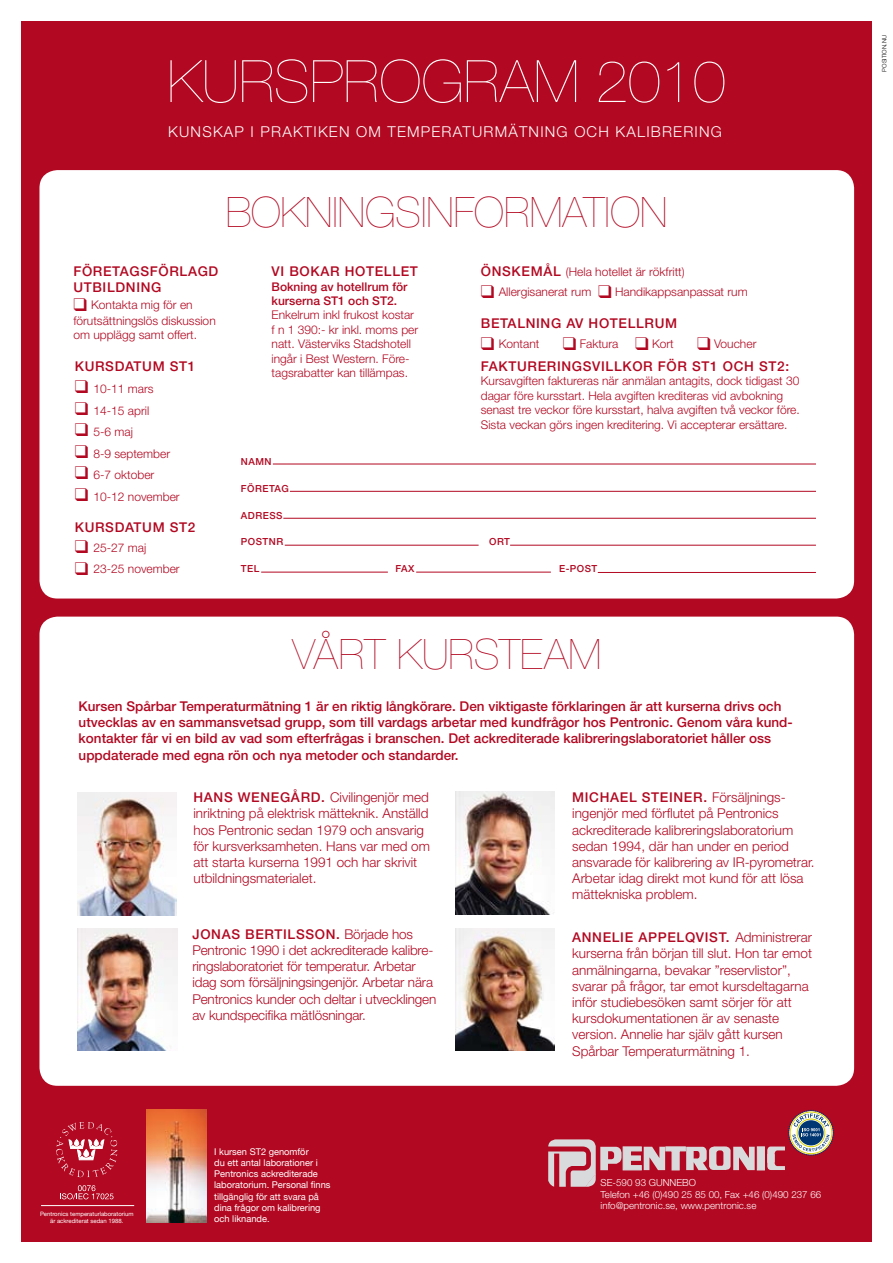
<style>
.page{position:relative;width:893px;height:1263px;background:#fff}
.page>*{position:absolute;margin:0;border:0;box-sizing:border-box;transform-origin:0 0}
.t1{font:200 58.5px "Helvetica Neue";color:#fff}
.t2{font:200 42px "Helvetica Neue";color:#b20821}
.t3{font:300 15px "Helvetica Neue";letter-spacing:.08em;color:#fff}
.t4{font:300 13.5px/16.2px "Helvetica Neue";color:#b20821}
.t5{font:500 13.5px/16.2px "Helvetica Neue";color:#b20821}
.t6{font:500 13.5px/16.2px "Helvetica Neue";letter-spacing:.05em;color:#b20821}
.t7{font:300 12px/14.4px "Helvetica Neue";color:#b20821}
.t8{font:500 12px/14.4px "Helvetica Neue";color:#b20821}
.t9{font:300 9.75px/11.7px "Helvetica Neue";color:#fff}
.t10{font:500 9.75px "Helvetica Neue";letter-spacing:.05em;color:#b20821}
.t11{font:9.3px/11.1px "Helvetica Neue";color:#fff}
.t12{font:6px/7.2px "Helvetica Neue";color:#fff;text-align:center}
.t13{font:300 6px "Helvetica Neue";color:#000}
.s1{font-weight:500;font-size:13.5px}
.s2{font-weight:500}
</style>
<div class="page">
<div style="left:21px;top:21px;width:851px;height:1221px;background:#b20821"></div>
<div style="left:39px;top:170px;width:815px;height:428px;background:#fff;border-radius:18px"></div>
<div style="left:39px;top:617px;width:815px;height:469px;background:#fff;border-radius:18px"></div>
<hr style="left:273px;top:464px;width:543px;height:1px;background:#b20821">
<hr style="left:290px;top:491px;width:526px;height:1px;background:#b20821">
<hr style="left:283px;top:518px;width:533px;height:1px;background:#b20821">
<hr style="left:285px;top:545px;width:194px;height:1px;background:#b20821">
<hr style="left:510px;top:545px;width:306px;height:1px;background:#b20821">
<hr style="left:598px;top:572px;width:218px;height:1px;background:#b20821">
<hr style="left:416px;top:572px;width:135px;height:1px;background:#b20821">
<hr style="left:261px;top:572px;width:127px;height:1px;background:#b20821">
<img style="left:455px;top:928px;width:100px;height:123px">
<img style="left:77px;top:793px;width:99px;height:122px">
<img style="left:77px;top:928px;width:101px;height:123px">
<img style="left:455px;top:792px;width:100px;height:122px">
<img style="left:146px;top:1109px;width:61px;height:114px">
<div style="left:757px;top:1147px;width:8px;height:23px;background:#d9dadb;border:1px solid #d9dadb"></div>
<svg style="left:548px;top:1139px;width:207px;height:48px"></svg>
<svg style="left:767px;top:1109px;width:67px;height:61px"></svg>
<svg style="left:56px;top:1122px;width:62px;height:55px"></svg>
<svg style="left:60px;top:1185px;width:54px;height:14px"></svg>
<hr style="left:41px;top:1205px;width:93px;height:1px;background:#fff">
<h1 class="t1" style="left:167px;top:48px;width:560px">KURSPROGRAM 2010</h1>
<p class="t3" style="left:168px;top:122px;width:555px">Kunskap i praktiken om temPeraturmätning och kalibrering</p>
<h2 class="t2" style="left:226px;top:188px;width:443px">BOKNINGSINFORMATION</h2>
<p class="t6" style="left:73px;top:263px;width:145px">Företagsförlagd utbildning</p>
<p class="t7" style="left:73px;top:297px;width:144px;line-height:15.9px">❑ Kontakta mig för en förutsättningslös diskussion</p>
<p class="t7" style="left:73px;top:328px;width:125px">om upplägg samt offert.</p>
<p class="t5" style="left:75px;top:358px;width:61px">KursDATU</p>
<p class="t5" style="left:153px;top:358px;width:44px">M ST 1</p>
<p class="t7" style="left:75px;top:381px;width:80px">❑ 10-11 mars</p>
<p class="t7" style="left:75px;top:403px;width:76px">❑ 14-15 april</p>
<p class="t7" style="left:75px;top:424px;width:60px">❑ 5-6 maj</p>
<p class="t7" style="left:75px;top:446px;width:97px">❑ 8-9 september</p>
<p class="t7" style="left:75px;top:468px;width:81px">❑ 6-7 oktober</p>
<p class="t7" style="left:75px;top:489px;width:106px">❑ 10-12 november</p>
<p class="t5" style="left:75px;top:519px;width:61px">KursDATU</p>
<p class="t5" style="left:153px;top:519px;width:44px">M ST 2</p>
<p class="t7" style="left:75px;top:540px;width:73px">❑ 25-27 maj</p>
<p class="t7" style="left:75px;top:562px;width:106px">❑ 23-25 november</p>
<p class="t6" style="left:272px;top:263px;width:148px">Vi bokar hotellet</p>
<p class="t8" style="left:272px;top:279px;width:137px">Bokning av hotellrum för kurserna ST1 och ST2.</p>
<p class="t7" style="left:272px;top:308px;width:148px">Enkelrum inkl frukost kostar f n 1 390:- kr inkl. moms per natt. Västerviks Stadshotell ingår i Best Western. Före&shy;tagsrabatter kan tillämpas.</p>
<p class="t10" style="left:241px;top:455px;width:32px">namn</p>
<p class="t10" style="left:241px;top:482px;width:49px">företag</p>
<p class="t10" style="left:241px;top:509px;width:43px">adress</p>
<p class="t10" style="left:241px;top:536px;width:44px">postnr</p>
<p class="t10" style="left:241px;top:563px;width:17px">tel</p>
<p class="t10" style="left:395px;top:563px;width:21px">fax</p>
<p class="t7" style="left:481px;top:264px;width:205px"><span class="s1">Önsk em ål</span> (Hela hotellet är rökfritt)</p>
<p class="t7" style="left:481px;top:285px;width:268px">❑ Allergisanerat rum ❑ Handikappsanpassat rum</p>
<p class="t6" style="left:481px;top:315px;width:196px">betalning av hotellrum</p>
<p class="t7" style="left:481px;top:337px;width:60px">❑ Kontant</p>
<p class="t7" style="left:563px;top:337px;width:113px">❑ Faktura ❑ Kort</p>
<p class="t7" style="left:697px;top:337px;width:61px">❑ Voucher</p>
<p class="t6" style="left:481px;top:358px;width:121px">Faktureringsvillko</p>
<p class="t5" style="left:643px;top:358px;width:147px">r för ST1 och ST2:</p>
<p class="t7" style="left:481px;top:374px;width:321px">Kursavgiften faktureras när anmälan antagits, dock tidigast 30 dagar före kursstart. Hela avgiften krediteras vid avbokning senast tre veckor före kursstart, halva avgiften två veckor före.<br>Sista veckan görs ingen kreditering. Vi accepterar ersättare.</p>
<p class="t10" style="left:489px;top:536px;width:22px">ort</p>
<p class="t10" style="left:559px;top:563px;width:40px">e-post</p>
<h2 class="t2" style="left:292px;top:630px;width:310px">VÅRT KURSTEAM</h2>
<p class="t5" style="left:79px;top:698px;width:716px">Kursen Spårbar Temperaturmätning 1 är en riktig långkörare. Den viktigaste förklaringen är att kurserna drivs och utvecklas av en sammansvetsad grupp, som till vardags arbetar med kundfrågor hos Pentronic. Genom våra kund&shy;kontakter får vi en bild av vad som efterfrågas i branschen. Det ackrediterade kalibreringslaboratoriet håller oss uppdaterade med egna rön och nya metoder och standarder.</p>
<p class="t12" style="left:40px;top:1210px;width:95px">Pentronics temperaturlaboratorium är ackrediterat sedan 1988.</p>
<p class="t4" style="left:193px;top:789px;width:238px"><span class="s2">Hans Wenegård .</span> Civilingenjör med inriktning på elektrisk mätteknik. Anställd hos Pentronic sedan 1979 och ansvarig för kursverksamheten. Hans var med om att starta kurserna 1991 och har skrivit utbildningsmaterialet.</p>
<p class="t4" style="left:192px;top:925px;width:245px"><span class="s2">Jo nas Bertilsso n.</span> Började hos Pentronic 1990 i det ackrediterade kalibre&shy;ringslaboratoriet för temperatur. Arbetar idag som försäljningsingenjör. Arbetar nära Pentronics kunder och deltar i utvecklingen av kundspecifika mätlösningar.</p>
<p class="t11" style="left:214px;top:1146px;width:118px">I kursen ST2 genomför<br>du ett antal laborationer i<br>Pentronics ackrediterade laboratorium. Personal finns tillgänglig för att svara på dina frågor om kalibrering och liknande.</p>
<p class="t4" style="left:572px;top:789px;width:244px"><span class="s2">Michael Steiner.</span> Försäljnings&shy;ingenjör med förflutet på Pentronics ackrediterade kalibreringslaboratorium sedan 1994, där han under en period ansvarade för kalibrering av IR-pyrometrar.<br>Arbetar idag direkt mot kund för att lösa mättekniska problem.</p>
<p class="t5" style="left:572px;top:929px;width:77px">Annelie App</p>
<p class="t4" style="left:572px;top:929px;width:241px;text-indent:95px"><span class="s2">elqvi st.</span> Administrerar kurserna från början till slut. Hon tar emot anmälningarna, bevakar ”reservlistor”, svarar på frågor, tar emot kursdeltagarna inför studiebesöken samt sörjer för att kursdokumentationen är av senaste version. Annelie har själv gått kursen Spårbar Temperaturmätning 1.</p>
<p class="t9" style="left:601px;top:1176px;width:222px">SE-590 93 GUNNEBO<br>Telefon +46 (0)490 25 85 00, Fax +46 (0)490 237 66 info@pentronic.se, www.pentronic.se</p>
<p class="t13" style="left:881px;top:72px;width:38px;rotate:-90deg">position.nu</p>
</div>
